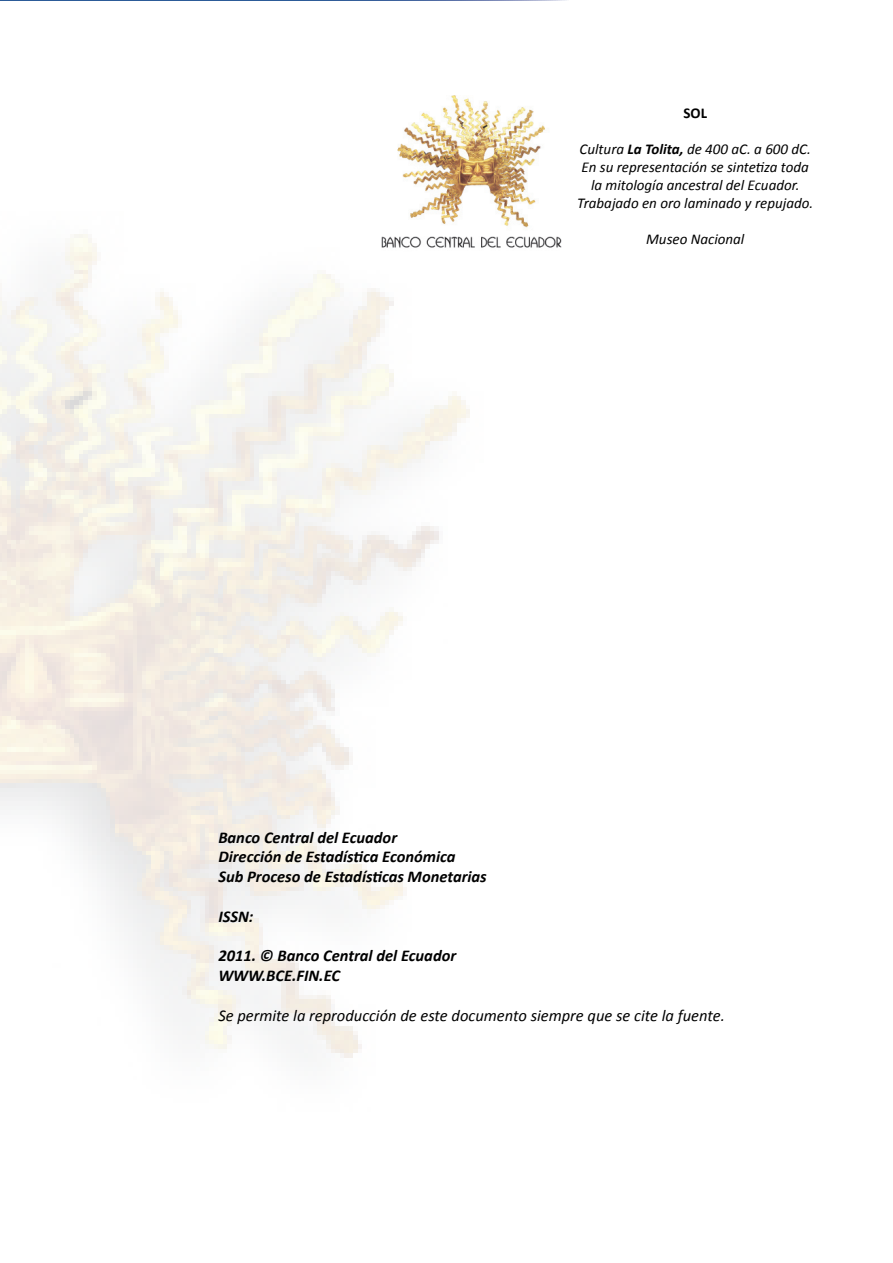
<style>
.page{position:relative;width:893px;height:1263px;background:#fff}
.page>*{position:absolute;margin:0;border:0;box-sizing:border-box;transform-origin:0 0}
.t1{font:italic 700 16.5px/19.8px "Calibri";color:#000}
.t2{font:italic 16.5px "Calibri";color:#000}
.t3{font:italic 15px/18px "Calibri";color:#000;text-align:center}
.t4{font:700 15px "Calibri";color:#000}
.s1{font-weight:700}
</style>
<div class="page">
<hr style="left:0;top:62px;width:821px;height:1px;background:#2c5b98">
<img style="left:0;top:234px;width:470px;height:824px">
<img style="left:382px;top:96px;width:179px;height:155px">
<div style="left:1px;top:1px;width:892px;height:83px;background:#fff"></div>
<p class="t4" style="left:683px;top:103px;width:25px">SOL</p>
<p class="t3" style="left:577px;top:139px;width:238px">Cultura <span class="s1">La Tolita,</span> de 400 aC. a 600 dC.<br>En su representación se sintetiza toda la mitología ancestral del Ecuador.<br>Trabajado en oro laminado y repujado.</p>
<p class="t3" style="left:646px;top:229px;width:100px">Museo Nacional</p>
<p class="t1" style="left:218px;top:826px;width:270px">Banco Central del Ecuador<br>Dirección de Estadística Económica<br>Sub Proceso de Estadísticas Monetarias</p>
<p class="t1" style="left:218px;top:906px;width:37px">ISSN:</p>
<p class="t1" style="left:218px;top:945px;width:239px">2011. © Banco Central del Ecuador<br>WWW.BCE.FIN.EC</p>
<p class="t2" style="left:218px;top:1005px;width:508px">Se permite la reproducción de este documento siempre que se cite la fuente.</p>
</div>
